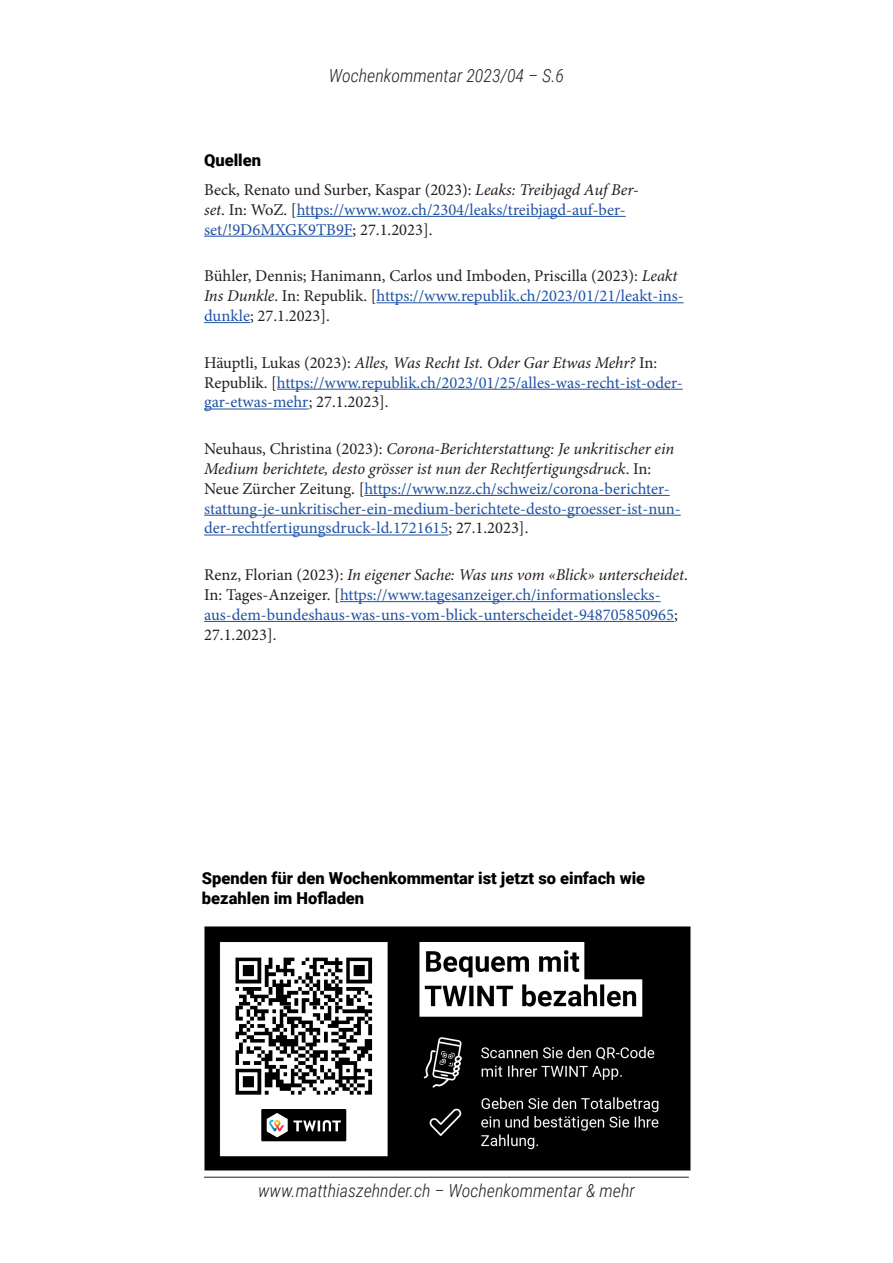
<style>
.page{position:relative;width:893px;height:1263px;background:#fff}
.page>*{position:absolute;margin:0;border:0;box-sizing:border-box;transform-origin:0 0}
.t1{font:italic 300 18px "Roboto Condensed";color:#231f20}
.t2{font:16.5px/19.8px "Minion Pro";color:#1f52a3}
.t3{font:16.5px/19.8px "Minion Pro";color:#231f20}
.t4{font:900 16.5px/19.8px "Roboto";color:#000001}
.s1{color:#231f20}
.s2{font-style:italic;color:#231f20}
.s3{font-style:italic}
.s4{color:#1f52a3}
</style>
<div class="page">
<hr style="left:204px;top:1177px;width:485px;height:1px;background:#231f20">
<hr style="left:297px;top:216px;width:329px;height:1px;background:#1f52a3">
<hr style="left:204px;top:236px;width:149px;height:1px;background:#1f52a3">
<hr style="left:377px;top:302px;width:307px;height:1px;background:#1f52a3">
<hr style="left:204px;top:322px;width:46px;height:1px;background:#1f52a3">
<hr style="left:277px;top:389px;width:406px;height:1px;background:#1f52a3">
<hr style="left:204px;top:409px;width:105px;height:1px;background:#1f52a3">
<hr style="left:364px;top:495px;width:306px;height:1px;background:#1f52a3">
<hr style="left:204px;top:515px;width:477px;height:1px;background:#1f52a3">
<hr style="left:204px;top:535px;width:244px;height:1px;background:#1f52a3">
<hr style="left:340px;top:601px;width:320px;height:1px;background:#1f52a3">
<hr style="left:204px;top:621px;width:470px;height:1px;background:#1f52a3">
<img style="left:204px;top:927px;width:486px;height:243px">
<p class="t1" style="left:329px;top:63px;width:237px">Wochenkommentar 2023/04 – S.6</p>
<p class="t4" style="left:204px;top:150px;width:59px">Quellen</p>
<p class="t2" style="left:204px;top:180px;width:436px"><span class="s1">Beck, Renato und Surber, Kaspar (2023):</span> <span class="s2">Leaks: Treibjagd Auf Ber&shy;set</span><span class="s1">. In: WoZ. [</span>https://www.woz.ch/2304/leaks/treibjagd-auf-ber&shy;set/!9D6MXGK9TB9F<span class="s1">; 27.1.2023].</span></p>
<p class="t3" style="left:204px;top:266px;width:481px">Bühler, Dennis; Hanimann, Carlos und Imboden, Priscilla (2023): <span class="s3">Leakt<br>Ins Dunkle</span>. In: Republik. [<span class="s4">https://www.republik.ch/2023/01/21/leakt-ins&shy;dunkle</span>; 27.1.2023].</p>
<p class="t2" style="left:204px;top:353px;width:480px"><span class="s1">Häuptli, Lukas (2023):</span> <span class="s2">Alles, Was Recht Ist. Oder Gar Etwas Mehr?</span> <span class="s1">In:<br>Republik. [</span>https://www.republik.ch/2023/01/25/alles-was-recht-ist-oder&shy;gar-etwas-mehr<span class="s1">; 27.1.2023].</span></p>
<p class="t2" style="left:204px;top:439px;width:478px"><span class="s1">Neuhaus, Christina (2023):</span> <span class="s2">Corona-Berichterstattung: Je unkritischer ein Medium berichtete, desto grösser ist nun der Rechtfertigungsdruck</span><span class="s1">. In:<br>Neue Zürcher Zeitung. [</span>https://www.nzz.ch/schweiz/corona-berichter&shy;stattung-je-unkritischer-ein-medium-berichtete-desto-groesser-ist-nun&shy;der-rechtfertigungsdruck-ld.1721615<span class="s1">; 27.1.2023].</span></p>
<p class="t2" style="left:204px;top:565px;width:485px"><span class="s1">Renz, Florian (2023):</span> <span class="s2">In eigener Sache: Was uns vom «Blick» unterscheidet</span><span class="s1">.<br>In: Tages-Anzeiger. [</span>https://www.tagesanzeiger.ch/informationslecks&shy;aus-dem-bundeshaus-was-uns-vom-blick-unterscheidet-948705850965<span class="s1">; 27.1.2023].</span></p>
<p class="t4" style="left:202px;top:867px;width:445px">Spenden für den Wochenkommentar ist jetzt so einfach wie bezahlen im Hofladen</p>
<p class="t1" style="left:258px;top:1178px;width:378px">www.matthiaszehnder.ch – Wochenkommentar &amp; mehr</p>
</div>
